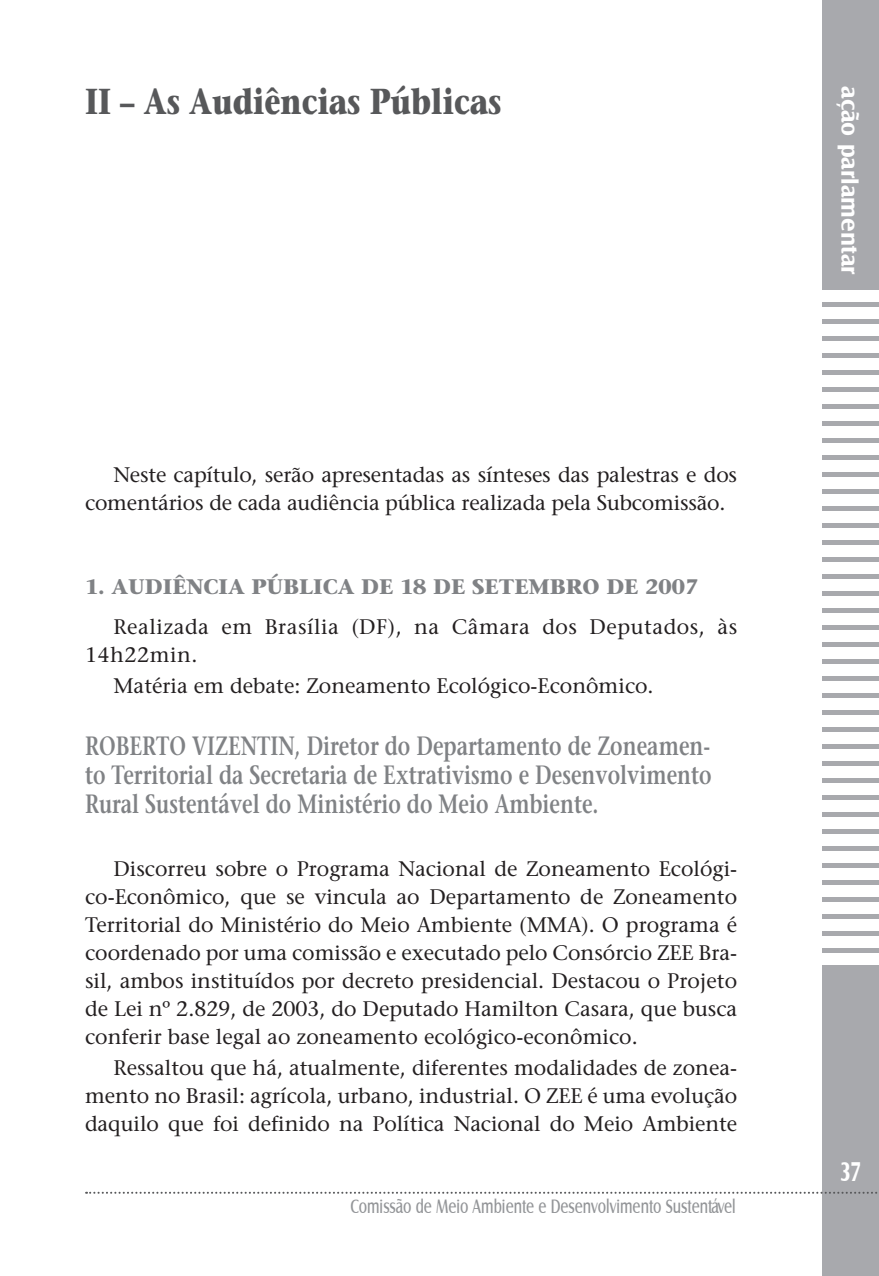
<style>
.page{position:relative;width:879px;height:1276px;background:#fff}
.page>*{position:absolute;margin:0;border:0;box-sizing:border-box;transform-origin:0 0}
.t1{font:700 36px "Stone Serif";color:#57585a;scale:.8 1}
.t2{font:700 28px "Castle T";color:#fff;scale:.75 1}
.t3{font:600 26.4px/28.8px "Stone Serif";color:#808285;text-align:justify;scale:.77 1}
.t4{font:700 24px "Castle T";color:#fff}
.t5{font:21px/28px "Stone Serif";letter-spacing:-.005em;color:#231f20;text-align:justify}
.t6{font:21px/28px "Stone Serif";letter-spacing:.025em;color:#231f20}
.t7{font:700 21px "Stone Serif";color:#808285}
.t8{font:20px "Castle T";color:#939598;scale:.75 1}
</style>
<div class="page">
<div style="left:822px;top:0;width:57px;height:1276px;background:#a8a9ad"></div>
<div style="left:821px;top:290px;width:58px;height:11px;background:#fff"></div>
<div style="left:821px;top:307px;width:58px;height:11px;background:#fff"></div>
<div style="left:821px;top:324px;width:58px;height:11px;background:#fff"></div>
<div style="left:821px;top:341px;width:58px;height:11px;background:#fff"></div>
<div style="left:821px;top:358px;width:58px;height:12px;background:#fff"></div>
<div style="left:821px;top:375px;width:58px;height:12px;background:#fff"></div>
<div style="left:821px;top:392px;width:58px;height:12px;background:#fff"></div>
<div style="left:821px;top:409px;width:58px;height:12px;background:#fff"></div>
<div style="left:821px;top:426px;width:58px;height:12px;background:#fff"></div>
<div style="left:821px;top:443px;width:58px;height:12px;background:#fff"></div>
<div style="left:821px;top:460px;width:58px;height:12px;background:#fff"></div>
<div style="left:821px;top:477px;width:58px;height:12px;background:#fff"></div>
<div style="left:821px;top:494px;width:58px;height:12px;background:#fff"></div>
<div style="left:821px;top:511px;width:58px;height:12px;background:#fff"></div>
<div style="left:821px;top:528px;width:58px;height:12px;background:#fff"></div>
<div style="left:821px;top:545px;width:58px;height:12px;background:#fff"></div>
<div style="left:821px;top:562px;width:58px;height:12px;background:#fff"></div>
<div style="left:821px;top:579px;width:58px;height:12px;background:#fff"></div>
<div style="left:821px;top:596px;width:58px;height:12px;background:#fff"></div>
<div style="left:821px;top:613px;width:58px;height:12px;background:#fff"></div>
<div style="left:821px;top:630px;width:58px;height:12px;background:#fff"></div>
<div style="left:821px;top:647px;width:58px;height:12px;background:#fff"></div>
<div style="left:821px;top:664px;width:58px;height:12px;background:#fff"></div>
<div style="left:821px;top:681px;width:58px;height:12px;background:#fff"></div>
<div style="left:821px;top:698px;width:58px;height:12px;background:#fff"></div>
<div style="left:821px;top:715px;width:58px;height:12px;background:#fff"></div>
<div style="left:821px;top:732px;width:58px;height:12px;background:#fff"></div>
<div style="left:821px;top:749px;width:58px;height:12px;background:#fff"></div>
<div style="left:821px;top:766px;width:58px;height:12px;background:#fff"></div>
<div style="left:821px;top:783px;width:58px;height:12px;background:#fff"></div>
<div style="left:821px;top:800px;width:58px;height:12px;background:#fff"></div>
<div style="left:821px;top:817px;width:58px;height:12px;background:#fff"></div>
<div style="left:821px;top:834px;width:58px;height:12px;background:#fff"></div>
<div style="left:821px;top:851px;width:58px;height:12px;background:#fff"></div>
<div style="left:821px;top:868px;width:58px;height:12px;background:#fff"></div>
<div style="left:821px;top:885px;width:58px;height:12px;background:#fff"></div>
<div style="left:821px;top:902px;width:58px;height:12px;background:#fff"></div>
<div style="left:821px;top:919px;width:58px;height:12px;background:#fff"></div>
<div style="left:821px;top:936px;width:58px;height:12px;background:#fff"></div>
<div style="left:821px;top:953px;width:58px;height:12px;background:#fff"></div>
<svg style="left:86px;top:1191px;width:792px;height:2px"></svg>
<h1 class="t1" style="left:85px;top:79px;width:522px">II – As Audiências Públicas</h1>
<p class="t5" style="left:85px;top:461px;width:653px;text-indent:28px">Neste capítulo, serão apresentadas as sínteses das palestras e dos comentários de cada audiência pública realizada pela Subcomissão.</p>
<p class="t7" style="left:85px;top:574px;width:614px">1. AUDIÊNCIA PÚBLICA DE 18 DE SETEMBRO DE 2007</p>
<p class="t6" style="left:85px;top:612px;width:653px;text-indent:28px">Realizada em Brasília (DF), na Câmara dos Deputados, às<br>14h22min.</p>
<p class="t5" style="left:113px;top:671px;width:542px">Matéria em debate: Zoneamento Ecológico-Econômico.</p>
<p class="t3" style="left:85px;top:731px;width:815px">ROBERTO VIZENTIN, Diretor do Departamento de Zoneamen&shy;to Territorial da Secretaria de Extrativismo e Desenvolvimento Rural Sustentável do Ministério do Meio Ambiente.</p>
<p class="t5" style="left:85px;top:855px;width:654px;text-indent:28px">Discorreu sobre o Programa Nacional de Zoneamento Ecológi&shy;co-Econômico, que se vincula ao Departamento de Zoneamento Territorial do Ministério do Meio Ambiente (MMA). O programa é coordenado por uma comissão e executado pelo Consórcio ZEE Bra&shy;sil, ambos instituídos por decreto presidencial. Destacou o Projeto de Lei nº 2.829, de 2003, do Deputado Hamilton Casara, que busca conferir base legal ao zoneamento ecológico-econômico.</p>
<p class="t5" style="left:85px;top:1053px;width:654px;text-indent:28px">Ressaltou que há, atualmente, diferentes modalidades de zonea&shy;mento no Brasil: agrícola, urbano, industrial. O ZEE é uma evolução daquilo que foi definido na Política Nacional do Meio Ambiente</p>
<p class="t8" style="left:350px;top:1195px;width:515px">Comissão de Meio Ambiente e Desenvolvimento Sustentável</p>
<p class="t4" style="left:863px;top:86px;width:190px;rotate:90deg">ação parlamentar</p>
<h2 class="t2" style="left:839px;top:1155px;width:31px">37</h2>
</div>
